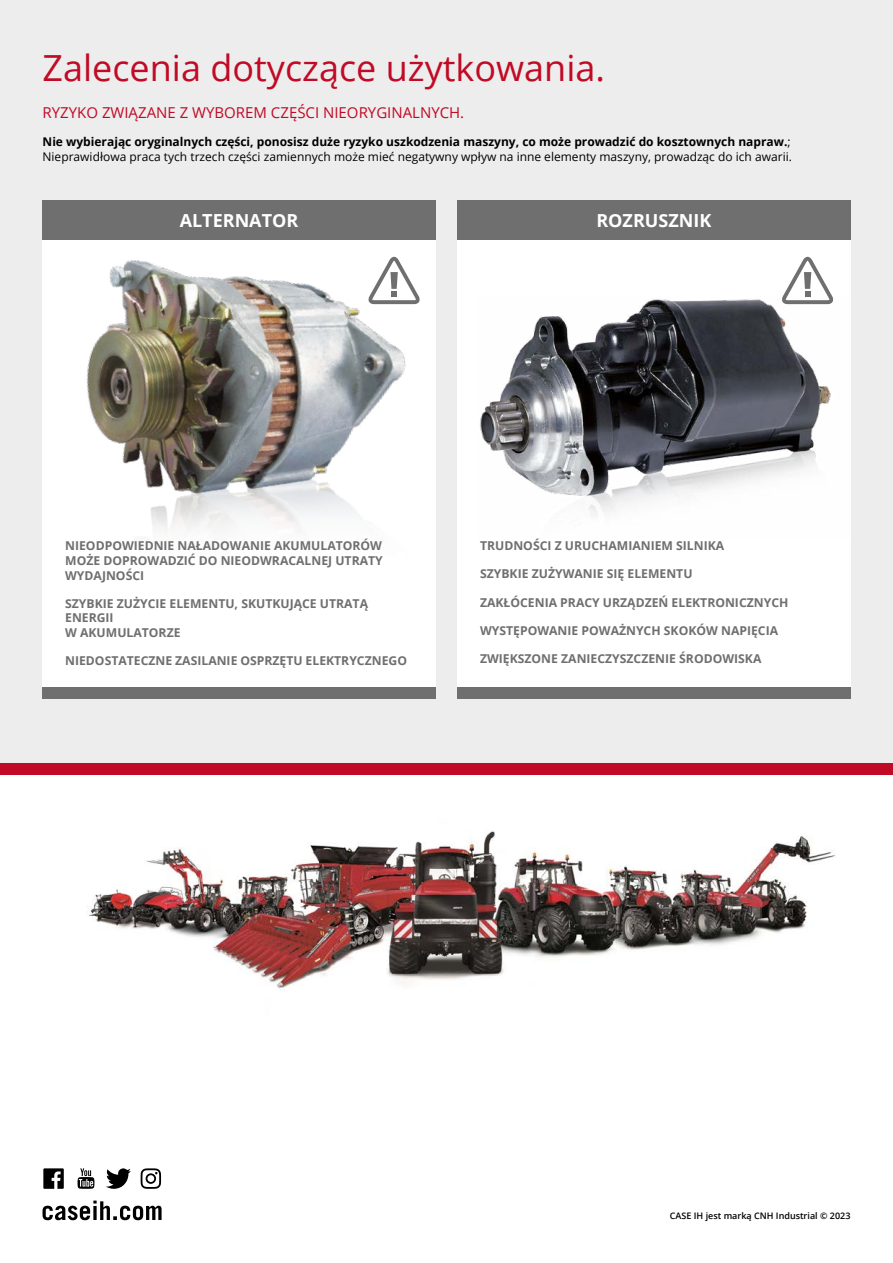
<style>
.page{position:relative;width:893px;height:1263px;background:#fff}
.page>*{position:absolute;margin:0;border:0;box-sizing:border-box;transform-origin:0 0}
.t1{font:36px "Open Sans";color:#c10a25}
.t2{font:700 18px "Open Sans";color:#fff}
.t3{font:15px "Open Sans";color:#c10a25}
.t4{font:700 12.15px/14.5px "Open Sans";color:#706f6f;text-align:justify}
.t5{font:12px/14.4px "Open Sans";color:#000}
.t6{font:600 9px "Open Sans";color:#000}
.s1{font-weight:700}
</style>
<div class="page">
<div style="left:0;top:0;width:893px;height:769px;background:#ededed"></div>
<div style="left:0;top:763px;width:893px;height:12px;background:#c10a25"></div>
<div style="left:43px;top:239px;width:393px;height:448px;background:#fff"></div>
<div style="left:43px;top:687px;width:393px;height:12px;background:#706f6f"></div>
<div style="left:43px;top:200px;width:393px;height:39px;background:#706f6f"></div>
<img style="left:86px;top:256px;width:329px;height:274px">
<svg style="left:367px;top:257px;width:53px;height:47px"></svg>
<div style="left:457px;top:239px;width:393px;height:448px;background:#fff"></div>
<div style="left:457px;top:687px;width:393px;height:12px;background:#706f6f"></div>
<div style="left:457px;top:200px;width:393px;height:39px;background:#706f6f"></div>
<img style="left:480px;top:299px;width:351px;height:217px">
<svg style="left:781px;top:257px;width:53px;height:47px"></svg>
<svg style="left:43px;top:1200px;width:119px;height:20px"></svg>
<svg style="left:78px;top:1168px;width:16px;height:21px"></svg>
<svg style="left:141px;top:1168px;width:20px;height:21px"></svg>
<svg style="left:43px;top:1168px;width:21px;height:21px"></svg>
<svg style="left:106px;top:1168px;width:25px;height:21px"></svg>
<img style="left:89px;top:831px;width:747px;height:158px">
<h1 class="t1" style="left:43px;top:43px;width:564px">Zalecenia dotyczące użytkowania.</h1>
<p class="t3" style="left:43px;top:102px;width:423px">RYZYKO ZWIĄZANE Z WYBOREM CZĘŚCI NIEORYGINALNYCH.</p>
<p class="t5" style="left:43px;top:135px;width:751px"><span class="s1">Nie wybierając oryginalnych części, ponosisz duże ryzyko uszkodzenia maszyny, co może prowadzić do kosztownych napraw.</span>;<br>Nieprawidłowa praca tych trzech części zamiennych może mieć negatywny wpływ na inne elementy maszyny, prowadząc do ich awarii.</p>
<h2 class="t2" style="left:180px;top:207px;width:120px">ALTERNATOR</h2>
<h2 class="t2" style="left:596px;top:207px;width:117px">ROZRUSZNIK</h2>
<p class="t4" style="left:65px;top:538px;width:319px">NIEODPOWIEDNIE NAŁADOWANIE AKUMULATORÓW MOŻE DOPROWADZIĆ DO NIEODWRACALNEJ UTRATY WYDAJNOŚCI</p>
<p class="t4" style="left:65px;top:596px;width:304px;text-align:left">SZYBKIE ZUŻYCIE ELEMENTU, SKUTKUJĄCE UTRATĄ<br>ENERGII<br>W AKUMULATORZE</p>
<p class="t4" style="left:65px;top:653px;width:343px">NIEDOSTATECZNE ZASILANIE OSPRZĘTU ELEKTRYCZNEGO</p>
<p class="t4" style="left:480px;top:538px;width:246px">TRUDNOŚCI Z URUCHAMIANIEM SILNIKA</p>
<p class="t4" style="left:480px;top:566px;width:214px">SZYBKIE ZUŻYWANIE SIĘ ELEMENTU</p>
<p class="t4" style="left:480px;top:595px;width:310px">ZAKŁÓCENIA PRACY URZĄDZEŃ ELEKTRONICZNYCH</p>
<p class="t4" style="left:480px;top:623px;width:300px">WYSTĘPOWANIE POWAŻNYCH SKOKÓW NAPIĘCIA</p>
<p class="t4" style="left:480px;top:651px;width:283px">ZWIĘKSZONE ZANIECZYSZCZENIE ŚRODOWISKA</p>
<p class="t6" style="left:670px;top:1210px;width:182px">CASE IH jest marką CNH Industrial © 2023</p>
</div>
